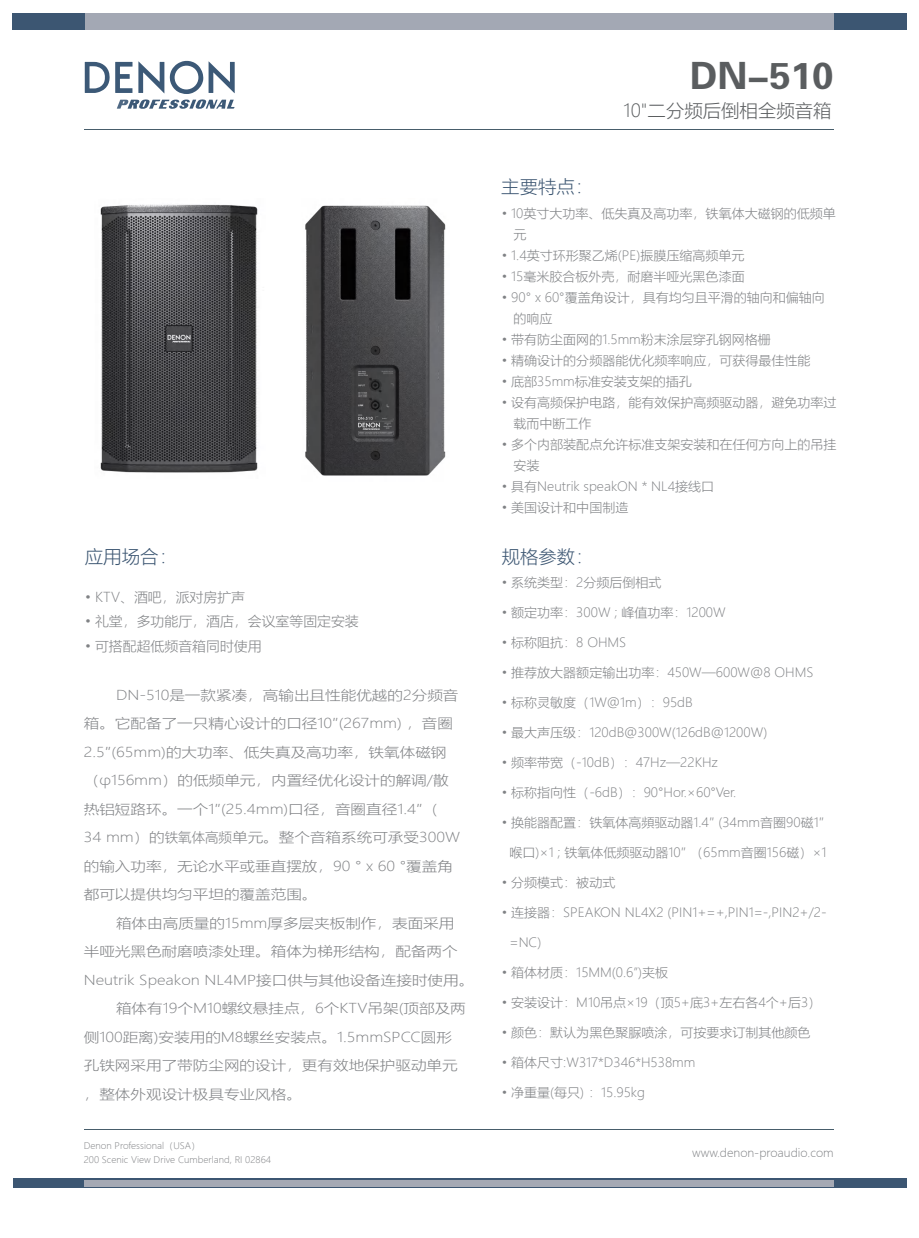
<style>
.page{position:relative;width:919px;height:1238px;background:#fff}
.page>*{position:absolute;margin:0;border:0;box-sizing:border-box;transform-origin:0 0}
.t1{font:37.5px "FZDHTJW GB1 0";color:#5a5d5f}
.t2{font:18.15px "Microsoft Ya Hei UI Light";color:#3c5672}
.t3{font:18px "Microsoft Ya Hei UI Light";color:#5a5d5f}
.t4{font:18px "Microsoft Ya Hei UI Light";color:#3c5672}
.t5{font:13.65px "Microsoft Ya Hei UI Light";color:#808285}
.t6{font:13.5px/28.5px "Microsoft Ya Hei UI Light";color:#808285;scale:1.15 1}
.t7{font:12.75px/21px "Microsoft Ya Hei UI Light";color:#808285}
.t8{font:11.4px "Microsoft Ya Hei UI Light";color:#808285}
.t9{font:9px/13.5px "Microsoft Ya Hei UI Light";color:#808285}
</style>
<div class="page">
<hr style="left:85px;top:1129px;width:748px;height:1px;background:#475d6b">
<hr style="left:85px;top:129px;width:748px;height:1px;background:#475d6b">
<div style="left:83px;top:13px;width:750px;height:17px;background:#a3a8b4"></div>
<div style="left:13px;top:13px;width:72px;height:17px;background:#3c5672"></div>
<div style="left:833px;top:13px;width:73px;height:17px;background:#3c5672"></div>
<div style="left:13px;top:1177px;width:893px;height:10px;background:#3c5672"></div>
<div style="left:85px;top:1180px;width:748px;height:6px;background:#a5a9b4"></div>
<svg style="left:85px;top:61px;width:150px;height:48px"></svg>
<img style="left:100px;top:204px;width:158px;height:269px">
<img style="left:305px;top:205px;width:141px;height:271px">
<h3 class="t4" style="left:501px;top:174px;width:93px">主要特点：</h3>
<h1 class="t1" style="left:689px;top:56px;width:145px">DN-510</h1>
<h3 class="t3" style="left:623px;top:98px;width:209px">10"二分频后倒相全频音箱</h3>
<p class="t7" style="left:513px;top:202px;width:324px;text-indent:-12px">• 10英寸大功率、低失真及高功率，铁氧体大磁钢的低频单元</p>
<p class="t7" style="left:502px;top:244px;width:244px">• 1.4英寸环形聚乙烯(PE)振膜压缩高频单元</p>
<p class="t7" style="left:502px;top:265px;width:244px">• 15毫米胶合板外壳，耐磨半哑光黑色漆面</p>
<p class="t7" style="left:513px;top:286px;width:313px;text-indent:-12px">• 90° x 60°覆盖角设计，具有均匀且平滑的轴向和偏轴向的响应</p>
<p class="t7" style="left:502px;top:328px;width:270px">• 带有防尘面网的1.5mm粉末涂层穿孔钢网格栅</p>
<p class="t7" style="left:502px;top:349px;width:310px">• 精确设计的分频器能优化频率响应，可获得最佳性能</p>
<p class="t7" style="left:502px;top:370px;width:191px">• 底部35mm标准安装支架的插孔</p>
<p class="t7" style="left:513px;top:391px;width:324px;text-indent:-12px">• 设有高频保护电路，能有效保护高频驱动器，避免功率过载而中断工作</p>
<p class="t7" style="left:513px;top:433px;width:324px;text-indent:-12px">• 多个内部装配点允许标准支架安装和在任何方向上的吊挂安装</p>
<p class="t7" style="left:502px;top:475px;width:214px">• 具有Neutrik speakON * NL4接线口</p>
<p class="t7" style="left:502px;top:496px;width:128px">• 美国设计和中国制造</p>
<h2 class="t2" style="left:85px;top:544px;width:94px">应用场合：</h2>
<h3 class="t4" style="left:502px;top:544px;width:93px">规格参数：</h3>
<p class="t5" style="left:85px;top:588px;width:161px">• KTV、酒吧，派对房扩声</p>
<p class="t5" style="left:85px;top:612px;width:275px">• 礼堂，多功能厅，酒店，会议室等固定安装</p>
<p class="t5" style="left:85px;top:636px;width:178px">• 可搭配超低频音箱同时使用</p>
<p class="t6" style="left:84px;top:680px;width:329px;text-indent:32px">DN-510是一款紧凑，高输出且性能优越的2分频音箱。它配备了一只精心设计的口径10″(267mm) ，音圈<br>2.5″(65mm)的大功率、低失真及高功率，铁氧体磁钢（φ156mm）的低频单元，内置经优化设计的解调/散热铝短路环。一个1″(25.4mm)口径，音圈直径1.4″（<br>34 mm）的铁氧体高频单元。整个音箱系统可承受300W的输入功率，无论水平或垂直摆放，90 ° x 60 °覆盖角都可以提供均匀平坦的覆盖范围。</p>
<p class="t6" style="left:116px;top:908px;width:296px">箱体由高质量的15mm厚多层夹板制作，表面采用</p>
<p class="t6" style="left:84px;top:936px;width:327px">半哑光黑色耐磨喷漆处理。箱体为梯形结构，配备两个</p>
<p class="t6" style="left:84px;top:965px;width:341px">Neutrik Speakon NL4MP接口供与其他设备连接时使用。</p>
<p class="t6" style="left:116px;top:993px;width:306px">箱体有19个M10螺纹悬挂点，6个KTV吊架(顶部及两</p>
<p class="t6" style="left:84px;top:1022px;width:322px">侧100距离)安装用的M8螺丝安装点。1.5mmSPCC圆形</p>
<p class="t6" style="left:84px;top:1050px;width:327px">孔铁网采用了带防尘网的设计，更有效地保护驱动单元</p>
<p class="t6" style="left:84px;top:1079px;width:191px">，整体外观设计极具专业风格。</p>
<p class="t9" style="left:84px;top:1139px;width:189px">Denon Professional（USA）<br>200 Scenic View Drive Cumberland, RI 02864</p>
<p class="t7" style="left:502px;top:571px;width:161px">• 系统类型：2分频后倒相式</p>
<p class="t7" style="left:502px;top:601px;width:225px">• 额定功率：300W ; 峰值功率：1200W</p>
<p class="t7" style="left:502px;top:631px;width:126px">• 标称阻抗：8 OHMS</p>
<p class="t7" style="left:502px;top:661px;width:313px">• 推荐放大器额定输出功率：450W—600W@8 OHMS</p>
<p class="t7" style="left:502px;top:691px;width:192px">• 标称灵敏度（1W@1m）：95dB</p>
<p class="t7" style="left:502px;top:721px;width:267px">• 最大声压级：120dB@300W(126dB@1200W)</p>
<p class="t7" style="left:502px;top:751px;width:218px">• 频率带宽（-10dB）：47Hz—22KHz</p>
<p class="t7" style="left:502px;top:781px;width:236px">• 标称指向性（-6dB）：90°Hor.×60°Ver.</p>
<p class="t7" style="left:502px;top:811px;width:324px">• 换能器配置：铁氧体高頻驱动器1.4″ (34mm音圈90磁1″</p>
<p class="t7" style="left:509px;top:841px;width:318px">喉口)×1 ; 铁氧体低频驱动器10″ （65mm音圈156磁）×1</p>
<p class="t7" style="left:502px;top:871px;width:115px">• 分频模式：被动式</p>
<p class="t7" style="left:502px;top:901px;width:326px">• 连接器：SPEAKON NL4X2 (PIN1+=+,PIN1=-,PIN2+/2-</p>
<p class="t7" style="left:509px;top:931px;width:33px">=NC)</p>
<p class="t7" style="left:502px;top:961px;width:168px">• 箱体材质：15MM(0.6”)夹板</p>
<p class="t7" style="left:502px;top:991px;width:321px">• 安装设计：M10吊点×19（顶5+底3+左右各4个+后3）</p>
<p class="t7" style="left:502px;top:1021px;width:310px">• 颜色：默认为黑色聚脲喷涂，可按要求订制其他颜色</p>
<p class="t7" style="left:502px;top:1051px;width:195px">• 箱体尺寸:W317*D346*H538mm</p>
<p class="t7" style="left:502px;top:1081px;width:145px">• 净重量(每只) ：15.95kg</p>
<p class="t8" style="left:692px;top:1145px;width:143px">www.denon-proaudio.com</p>
</div>
